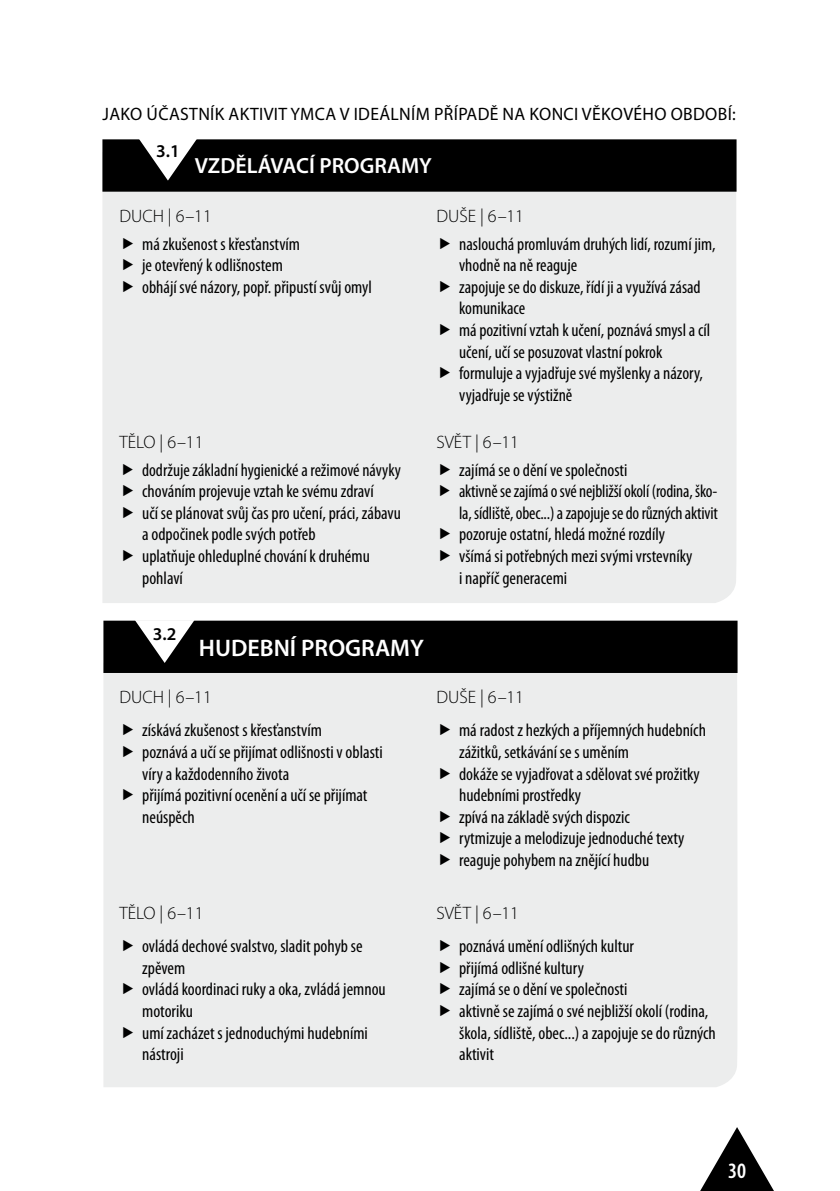
<style>
.page{position:relative;width:840px;height:1191px;background:#fff}
.page>*{position:absolute;margin:0;border:0;box-sizing:border-box;transform-origin:0 0}
.t1{font:600 24px "Myriad Pro";color:#fff}
.t2{font:600 22px "Myriad Pro";color:#fff}
.t3{font:600 condensed 22px "Myriad Pro";color:#fff}
.t4{font:condensed 18px/21.6px "Myriad Pro";color:#000}
.t5{font:300 18px "Myriad Pro";color:#000}
.t6{font:18px "Myriad Pro";letter-spacing:.025em;color:#000}
.t7{font:18px "Myriad Pro";letter-spacing:.095em;color:#000}
.t8{font:600 18px "Myriad Pro";color:#000}
</style>
<div class="page">
<svg style="left:700px;top:1127px;width:74px;height:64px"></svg>
<div style="left:102px;top:192px;width:634px;height:411px;background:#eceded"></div>
<div style="left:103px;top:140px;width:632px;height:51px;background:#000"></div>
<div style="left:102px;top:139px;width:634px;height:53px;border:2px solid #000"></div>
<svg style="left:138px;top:139px;width:60px;height:41px"></svg>
<div style="left:103px;top:673px;width:634px;height:414px;background:#eceded"></div>
<div style="left:104px;top:621px;width:632px;height:51px;background:#000"></div>
<div style="left:103px;top:620px;width:634px;height:53px;border:2px solid #000"></div>
<svg style="left:135px;top:620px;width:59px;height:43px"></svg>
<svg style="left:123px;top:237px;width:10px;height:12px"></svg>
<svg style="left:123px;top:259px;width:10px;height:11px"></svg>
<svg style="left:123px;top:280px;width:10px;height:12px"></svg>
<svg style="left:440px;top:237px;width:9px;height:12px"></svg>
<svg style="left:440px;top:280px;width:9px;height:12px"></svg>
<svg style="left:440px;top:324px;width:9px;height:11px"></svg>
<svg style="left:440px;top:367px;width:9px;height:11px"></svg>
<svg style="left:123px;top:463px;width:10px;height:12px"></svg>
<svg style="left:123px;top:485px;width:10px;height:11px"></svg>
<svg style="left:123px;top:506px;width:10px;height:12px"></svg>
<svg style="left:123px;top:550px;width:10px;height:11px"></svg>
<svg style="left:440px;top:463px;width:10px;height:12px"></svg>
<svg style="left:440px;top:485px;width:9px;height:11px"></svg>
<svg style="left:440px;top:528px;width:10px;height:11px"></svg>
<svg style="left:440px;top:550px;width:10px;height:11px"></svg>
<svg style="left:123px;top:724px;width:10px;height:11px"></svg>
<svg style="left:123px;top:745px;width:10px;height:12px"></svg>
<svg style="left:123px;top:789px;width:10px;height:11px"></svg>
<svg style="left:440px;top:724px;width:10px;height:11px"></svg>
<svg style="left:440px;top:767px;width:10px;height:12px"></svg>
<svg style="left:440px;top:810px;width:10px;height:12px"></svg>
<svg style="left:440px;top:832px;width:10px;height:11px"></svg>
<svg style="left:440px;top:853px;width:10px;height:12px"></svg>
<svg style="left:123px;top:939px;width:10px;height:12px"></svg>
<svg style="left:123px;top:983px;width:10px;height:11px"></svg>
<svg style="left:123px;top:1026px;width:10px;height:11px"></svg>
<svg style="left:440px;top:939px;width:10px;height:12px"></svg>
<svg style="left:440px;top:961px;width:10px;height:12px"></svg>
<svg style="left:440px;top:983px;width:10px;height:11px"></svg>
<svg style="left:440px;top:1004px;width:10px;height:12px"></svg>
<p class="t6" style="left:103px;top:104px;width:19px">JAKO</p>
<p class="t6" style="left:146px;top:104px;width:378px">ÚČASTNÍK AKTIVIT YMCA V IDEÁLNÍM PŘÍPADĚ NAKO</p>
<p class="t7" style="left:551px;top:104px;width:185px">NCI VĚKOVÉHO OBDOBÍ:</p>
<p class="t8" style="left:156px;top:139px;width:25px">3.1</p>
<p class="t2" style="left:194px;top:151px;width:27px">VZDĚLÁ</p>
<p class="t2" style="left:270px;top:151px;width:163px">VACÍ PROG RAMY</p>
<p class="t5" style="left:119px;top:206px;width:94px">DUCH | 6–11</p>
<p class="t4" style="left:142px;top:233px;width:231px">má zkušenost s křesťanstvím<br>je otevřený k odlišnostem<br>obhájí své názory, popř. připustí svůj omyl</p>
<p class="t5" style="left:119px;top:432px;width:85px">TĚLO | 6–11</p>
<p class="t4" style="left:142px;top:459px;width:260px">dodržuje základní hygienické a režimové návyky chováním projevuje vztah ke svému zdraví<br>učí se plánovat svůj čas pro učení, práci, zábavu a odpočinek podle svých potřeb<br>uplatňuje ohleduplné chování k druhému pohlaví</p>
<p class="t5" style="left:436px;top:206px;width:89px">DUŠE | 6–11</p>
<p class="t4" style="left:459px;top:233px;width:258px">naslouchá promluvám druhých lidí, rozumí jim, vhodně na ně reaguje<br>zapojuje se do diskuze, řídí ji a využívá zásad komunikace<br>má pozitivní vztah k učení, poznává smysl a cíl učení, učí se posuzovat vlastní pokrok formuluje a vyjadřuje své myšlenky a názory, vyjadřuje se výstižně</p>
<p class="t5" style="left:436px;top:432px;width:84px">SVĚT | 6–11</p>
<p class="t4" style="left:459px;top:459px;width:260px">zajímá se o dění ve společnosti aktivněsezajímáosvé nejbližšíokolí (rodina,ško&shy;la,sídliště,obec...)azapojujesedorůzných aktivit pozoruje ostatní, hledá možné rozdíly<br>všímá si potřebných mezi svými vrstevníky<br>i napříč generacemi</p>
<p class="t8" style="left:153px;top:622px;width:25px">3.2</p>
<h1 class="t1" style="left:199px;top:632px;width:16px">HUDE</h1>
<h1 class="t1" style="left:260px;top:632px;width:165px">BNÍ PROG RAMY</h1>
<p class="t5" style="left:119px;top:687px;width:94px">DUCH | 6–11</p>
<p class="t4" style="left:142px;top:720px;width:242px">získává zkušenost s křesťanstvím<br>poznává a učí se přijímat odlišnosti v oblasti víry a každodenního života<br>přijímá pozitivní ocenění a učí se přijímat neúspěch</p>
<p class="t5" style="left:436px;top:687px;width:89px">DUŠE | 6–11</p>
<p class="t4" style="left:459px;top:720px;width:248px">má radost z hezkých a příjemných hudebních zážitků, setkávání se s uměním<br>dokáže se vyjadřovat a sdělovat své prožitky hudebními prostředky<br>zpívá na základě svých dispozic<br>rytmizuje a melodizuje jednoduché texty reaguje pohybem na znějící hudbu</p>
<p class="t5" style="left:119px;top:903px;width:85px">TĚLO | 6–11</p>
<p class="t4" style="left:142px;top:935px;width:245px">ovládá dechové svalstvo, sladit pohyb se zpěvem<br>ovládá koordinaci ruky a oka, zvládá jemnou motoriku<br>umí zacházet s jednoduchými hudebními nástroji</p>
<p class="t5" style="left:436px;top:903px;width:84px">SVĚT | 6–11</p>
<p class="t4" style="left:459px;top:935px;width:258px">poznává umění odlišných kultur<br>přijímá odlišné kultury<br>zajímá se o dění ve společnosti<br>aktivně se zajímá o své nejbližší okolí (rodina, škola, sídliště, obec...) a zapojuje se do různých aktivit</p>
<p class="t3" style="left:727px;top:1158px;width:19px">30</p>
</div>
